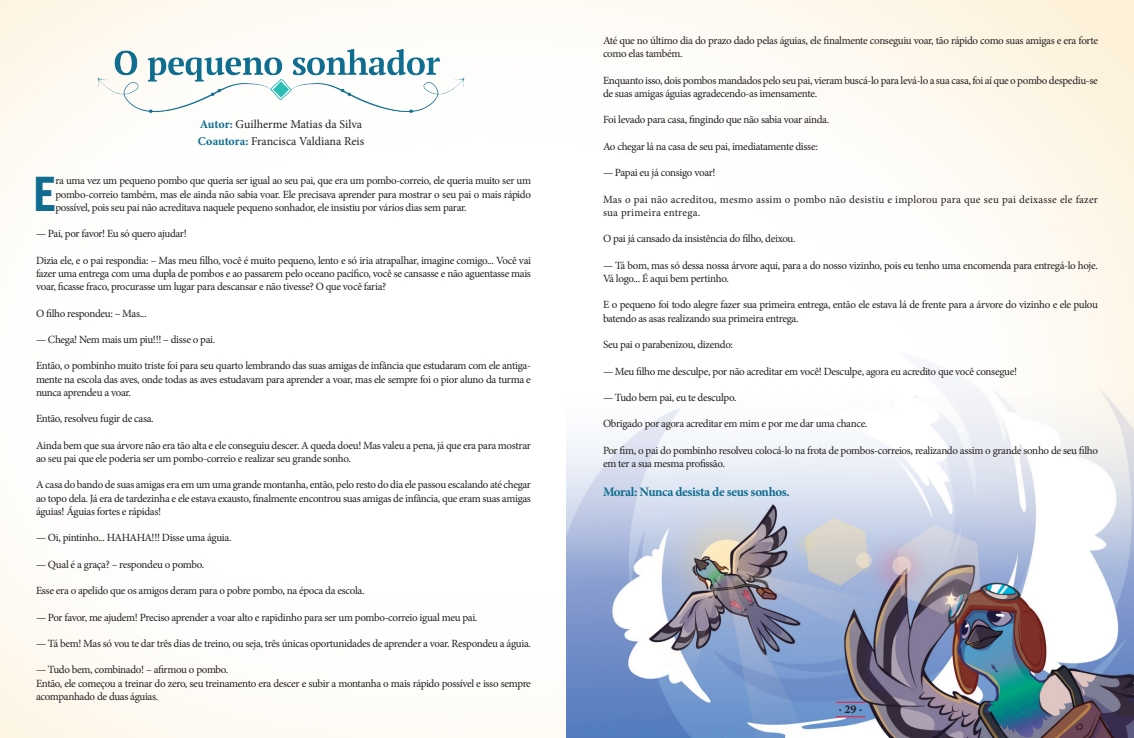
<style>
.page{position:relative;width:1134px;height:738px;background:#fff}
.page>*{position:absolute;margin:0;border:0;box-sizing:border-box;transform-origin:0 0}
.t1{font:700 47.6px "Trade Gothic LT Std";color:#106d8f}
.t2{font:700 13px "Minion Pro";letter-spacing:-.03em;color:#106d8f}
.t3{font:12px "Minion Pro";color:#231f20}
.t4{font:700 12px "Minion Pro";color:#231f20}
.t5{font:11px/13.2px "Minion Pro";letter-spacing:-.03em;color:#231f20}
.t6{font:11px/13.2px "Minion Pro";letter-spacing:.02em;color:#231f20}
.s1{font-weight:700;color:#106d8f}
</style>
<div class="page">
<img style="left:0;top:0;width:1134px;height:737px">
<img style="left:567px;top:352px;width:567px;height:385px">
<img style="left:97px;top:50px;width:368px;height:62px">
<hr style="left:835px;top:716px;width:30px;height:1px;background:#ed1a31">
<hr style="left:835px;top:701px;width:30px;height:1px;background:#ed1a31">
<p class="t3" style="left:200px;top:116px;width:164px"><span class="s1">Autor:</span> Guilherme Matias da Silva</p>
<p class="t3" style="left:198px;top:133px;width:168px"><span class="s1">Coautora:</span> Francisca Valdiana Reis</p>
<p class="t1" style="left:33px;top:164px;width:25px">E</p>
<p class="t5" style="left:55px;top:174px;width:477px;text-align:justify">ra uma vez um pequeno pombo que queria ser igual ao seu pai, que era um pombo-correio, ele queria muito ser um pombo-correio também, mas ele ainda não sabia voar. Ele precisava aprender para mostrar o seu pai o mais rápido possível, pois seu pai não acreditava naquele pequeno sonhador, ele insistiu por vários dias sem parar.</p>
<p class="t5" style="left:36px;top:227px;width:152px">— Pai, por favor! Eu só quero ajudar!</p>
<p class="t5" style="left:36px;top:253px;width:497px;text-align:justify">Dizia ele, e o pai respondia: – Mas meu filho, você é muito pequeno, lento e só iria atrapalhar, imagine comigo... Você vai fazer uma entrega com uma dupla de pombos e ao passarem pelo oceano pacífico, você se cansasse e não aguentasse mais voar, ficasse fraco, procurasse um lugar para descansar e não tivesse? O que você faria?</p>
<p class="t5" style="left:36px;top:306px;width:112px">O filho respondeu: – Mas...</p>
<p class="t5" style="left:36px;top:333px;width:181px">— Chega! Nem mais um piu!!! – disse o pai.</p>
<p class="t5" style="left:36px;top:359px;width:496px;text-align:justify">Então, o pombinho muito triste foi para seu quarto lembrando das suas amigas de infância que estudaram com ele antiga&shy;mente na escola das aves, onde todas as aves estudavam para aprender a voar, mas ele sempre foi o pior aluno da turma e nunca aprendeu a voar.</p>
<p class="t5" style="left:36px;top:412px;width:119px">Então, resolveu fugir de casa.</p>
<p class="t5" style="left:36px;top:438px;width:496px">Ainda bem que sua árvore não era tão alta e ele conseguiu descer. A queda doeu! Mas valeu a pena, já que era para mostrar ao seu pai que ele poderia ser um pombo-correio e realizar seu grande sonho.</p>
<p class="t5" style="left:36px;top:478px;width:496px;text-align:justify">A casa do bando de suas amigas era em um uma grande montanha, então, pelo resto do dia ele passou escalando até chegar ao topo dela. Já era de tardezinha e ele estava exausto, finalmente encontrou suas amigas de infância, que eram suas amigas águias! Águias fortes e rápidas!</p>
<p class="t5" style="left:36px;top:531px;width:197px">— Oi, pintinho... HAHAHA!!! Disse uma águia.</p>
<p class="t5" style="left:36px;top:557px;width:170px">— Qual é a graça? – respondeu o pombo.</p>
<p class="t5" style="left:36px;top:583px;width:330px">Esse era o apelido que os amigos deram para o pobre pombo, na época da escola.</p>
<p class="t5" style="left:36px;top:610px;width:443px">— Por favor, me ajudem! Preciso aprender a voar alto e rapidinho para ser um pombo-correio igual meu pai.</p>
<p class="t5" style="left:36px;top:636px;width:496px">— Tá bem! Mas só vou te dar três dias de treino, ou seja, três únicas oportunidades de aprender a voar. Respondeu a águia.</p>
<p class="t5" style="left:36px;top:663px;width:194px">— Tudo bem, combinado! – afirmou o pombo.</p>
<p class="t5" style="left:36px;top:676px;width:496px">Então, ele começou a treinar do zero, seu treinamento era descer e subir a montanha o mais rápido possível e isso sempre acompanhado de duas águias.</p>
<p class="t5" style="left:603px;top:34px;width:496px">Até que no último dia do prazo dado pelas águias, ele finalmente conseguiu voar, tão rápido como suas amigas e era forte como elas também.</p>
<p class="t5" style="left:603px;top:74px;width:496px">Enquanto isso, dois pombos mandados pelo seu pai, vieram buscá-lo para levá-lo a sua casa, foi aí que o pombo despediu-se de suas amigas águias agradecendo-as imensamente.</p>
<p class="t5" style="left:603px;top:113px;width:228px">Foi levado para casa, fingindo que não sabia voar ainda.</p>
<p class="t5" style="left:603px;top:140px;width:216px">Ao chegar lá na casa de seu pai, imediatamente disse:</p>
<p class="t5" style="left:603px;top:166px;width:114px">— Papai eu já consigo voar!</p>
<p class="t6" style="left:603px;top:192px;width:496px">Mas o pai não acreditou, mesmo assim o pombo não desistiu e implorou para que seu pai deixasse ele fazer sua primeira entrega.</p>
<p class="t5" style="left:603px;top:232px;width:194px">O pai já cansado da insistência do filho, deixou.</p>
<p class="t5" style="left:603px;top:258px;width:496px">— Tá bom, mas só dessa nossa árvore aqui, para a do nosso vizinho, pois eu tenho uma encomenda para entregá-lo hoje.<br>Vá logo... É aqui bem pertinho.</p>
<p class="t5" style="left:603px;top:298px;width:496px">E o pequeno foi todo alegre fazer sua primeira entrega, então ele estava lá de frente para a árvore do vizinho e ele pulou batendo as asas realizando sua primeira entrega.</p>
<p class="t5" style="left:603px;top:338px;width:132px">Seu pai o parabenizou, dizendo:</p>
<p class="t5" style="left:603px;top:364px;width:416px">— Meu filho me desculpe, por não acreditar em você! Desculpe, agora eu acredito que você consegue!</p>
<p class="t5" style="left:603px;top:390px;width:135px">— Tudo bem pai, eu te desculpo.</p>
<p class="t5" style="left:603px;top:417px;width:266px">Obrigado por agora acreditar em mim e por me dar uma chance.</p>
<p class="t5" style="left:603px;top:443px;width:497px">Por fim, o pai do pombinho resolveu colocá-lo na frota de pombos-correios, realizando assim o grande sonho de seu filho em ter a sua mesma profissão.</p>
<p class="t2" style="left:603px;top:482px;width:188px">Moral: Nunca desista de seus sonhos.</p>
<p class="t4" style="left:839px;top:700px;width:25px">∙ 29 ∙</p>
</div>
